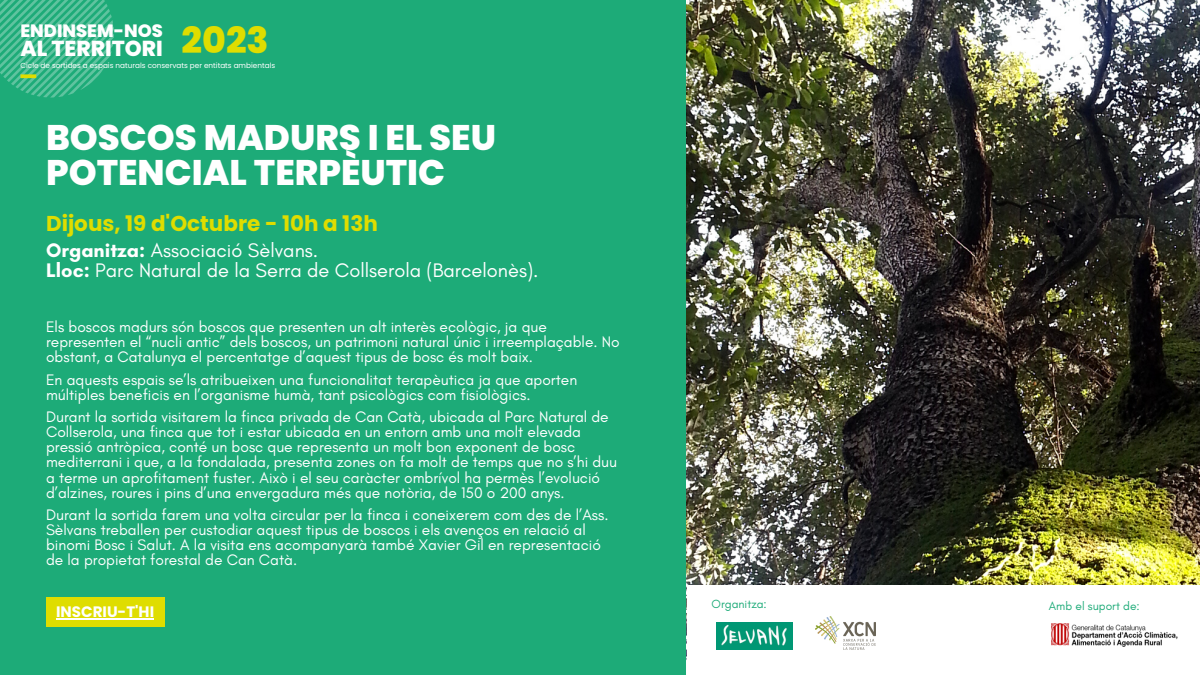
<style>
.page{position:relative;width:1200px;height:675px;background:#1dab78}
.page>*{position:absolute;margin:0;border:0;box-sizing:border-box;transform-origin:0 0}
.t1{font:800 35.6px/35.6px "Poppins";color:#fff}
.t2{font:800 21.6px "Poppins";color:#fff}
.t3{font:700 21.5px "Poppins";color:#dfdd00}
.t4{font:20px/19.8px "Glacial Indifference";color:#fff}
.t5{font:800 17.8px "Poppins";color:#fff}
.t6{font:15.5px/15.2px "Glacial Indifference";color:#fff}
.t7{font:700 15.1px "Poppins";color:#fff}
.t8{font:12px "Glacial Indifference";color:#1dab78}
.t9{font:7.3px "Poppins";color:#fff}
.s1{font-size:36.2px;color:#dfdd00}
.s2{font-weight:700}
</style>
<div class="page">
<svg style="left:0;top:0;width:114px;height:98px"></svg>
<svg style="left:20px;top:74px;width:16px;height:4px"></svg>
<img style="left:687px;top:0;width:513px;height:585px">
<div style="left:687px;top:585px;width:513px;height:90px;background:#fff"></div>
<img style="left:816px;top:616px;width:60px;height:34px">
<img style="left:1051px;top:624px;width:127px;height:22px">
<img style="left:716px;top:623px;width:77px;height:27px">
<div style="left:46px;top:597px;width:119px;height:30px;background:#dfdd00"></div>
<hr style="left:56px;top:618px;width:98px;height:2px;background:#fff">
<p class="t5" style="left:21px;top:18px;width:144px">ENDINSEM-NOS</p>
<h2 class="t2" style="left:20px;top:33px;width:250px">AL TERRITORI <span class="s1">2023</span></h2>
<p class="t9" style="left:20px;top:60px;width:256px">Cicle de sortides a espais naturals conservats per entitats ambientals</p>
<h1 class="t1" style="left:46px;top:120px;width:452px">BOSCOS MADURS I EL SEU<br>POTENCIAL TERPÈUTIC</h1>
<h3 class="t3" style="left:46px;top:209px;width:333px">Dijous, 19 d'Octubre - 10h a 13h</h3>
<p class="t4" style="left:46px;top:240px;width:494px"><span class="s2">Organitza:</span> Associació Sèlvans.<br><span class="s2">Lloc:</span> Parc Natural de la Serra de Collserola (Barcelonès).</p>
<p class="t6" style="left:46px;top:319px;width:575px">Els boscos madurs són boscos que presenten un alt interès ecològic, ja que representen el “nucli antic” dels boscos, un patrimoni natural únic i irreemplaçable. No obstant, a Catalunya el percentatge d’aquest tipus de bosc és molt baix.</p>
<p class="t6" style="left:46px;top:372px;width:533px">En aquests espais se’ls atribueixen una funcionalitat terapèutica ja que aporten múltiples beneficis en l’organisme humà, tant psicològics com fisiològics.</p>
<p class="t6" style="left:46px;top:409px;width:573px">Durant la sortida visitarem la finca privada de Can Catà, ubicada al Parc Natural de Collserola, una finca que tot i estar ubicada en un entorn amb una molt elevada pressió antròpica, conté un bosc que representa un molt bon exponent de bosc mediterrani i que, a la fondalada, presenta zones on fa molt de temps que no s’hi duu a terme un aprofitament fuster. Això i el seu caràcter ombrívol ha permès l’evolució d’alzines, roures i pins d’una envergadura més que notòria, de 150 o 200 anys.</p>
<p class="t6" style="left:46px;top:507px;width:564px">Durant la sortida farem una volta circular per la finca i coneixerem com des de l’Ass.<br>Sèlvans treballen per custodiar aquest tipus de boscos i els avenços en relació al binomi Bosc i Salut. A la visita ens acompanyarà també Xavier Gil en representació de la propietat forestal de Can Catà.</p>
<p class="t7" style="left:56px;top:601px;width:99px">INSCRIU-T'HI</p>
<p class="t8" style="left:712px;top:596px;width:57px">Organitza:</p>
<p class="t8" style="left:1049px;top:598px;width:92px">Amb el suport de:</p>
</div>
